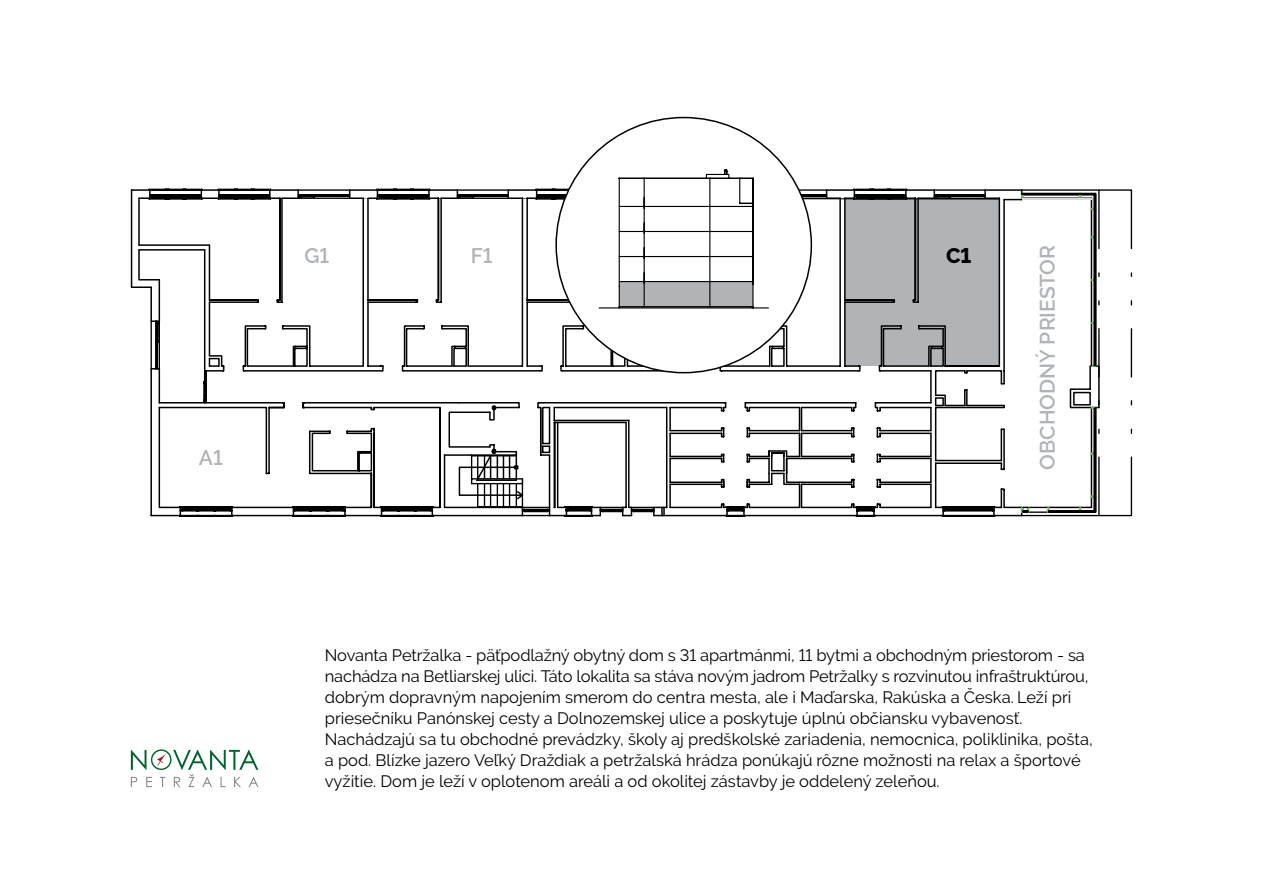
<style>
.page{position:relative;width:1263px;height:893px;background:#fff}
.page>*{position:absolute;margin:0;border:0;box-sizing:border-box;transform-origin:0 0}
.t1{font:600 21px "Raleway";color:#b1b4b6}
.t2{font:800 21px "Raleway";color:#000}
.t3{font:16.5px/21px "Raleway";color:#000}
</style>
<div class="page">
<svg style="left:137px;top:248px;width:883px;height:269px"></svg>
<svg style="left:1020px;top:189px;width:113px;height:328px"></svg>
<hr style="left:1022px;top:193px;width:73px;height:2px;background:#000">
<svg style="left:947px;top:309px;width:49px;height:208px"></svg>
<svg style="left:148px;top:309px;width:799px;height:208px"></svg>
<hr style="left:1022px;top:198px;width:69px;height:2px;background:#dcdbdb">
<div style="left:556px;top:118px;width:255px;height:255px;background:#fff;border-radius:50%"></div>
<svg style="left:139px;top:168px;width:860px;height:141px"></svg>
<svg style="left:131px;top:749px;width:127px;height:38px"></svg>
<p class="t1" style="left:199px;top:445px;width:25px">A1</p>
<p class="t1" style="left:304px;top:243px;width:26px">G1</p>
<p class="t1" style="left:471px;top:243px;width:23px">F1</p>
<p class="t2" style="left:946px;top:243px;width:27px">C1</p>
<p class="t1" style="left:1035px;top:470px;width:226px;rotate:-90deg">OBCHODNÝ PRIESTOR</p>
<p class="t3" style="left:325px;top:645px;width:769px">Novanta Petržalka - päťpodlažný obytný dom s 31 apartmánmi, 11 bytmi a obchodným priestorom - sa nachádza na Betliarskej ulici. Táto lokalita sa stáva novým jadrom Petržalky s rozvinutou infraštruktúrou, dobrým dopravným napojením smerom do centra mesta, ale i Maďarska, Rakúska a Česka. Leží pri priesečníku Panónskej cesty a Dolnozemskej ulice a poskytuje úplnú občiansku vybavenosť.<br>Nachádzajú sa tu obchodné prevádzky, školy aj predškolské zariadenia, nemocnica, poliklinika, pošta, a pod. Blízke jazero Veľký Draždiak a petržalská hrádza ponúkajú rôzne možnosti na relax a športové vyžitie. Dom je leží v oplotenom areáli a od okolitej zástavby je oddelený zeleňou.</p>
</div>
